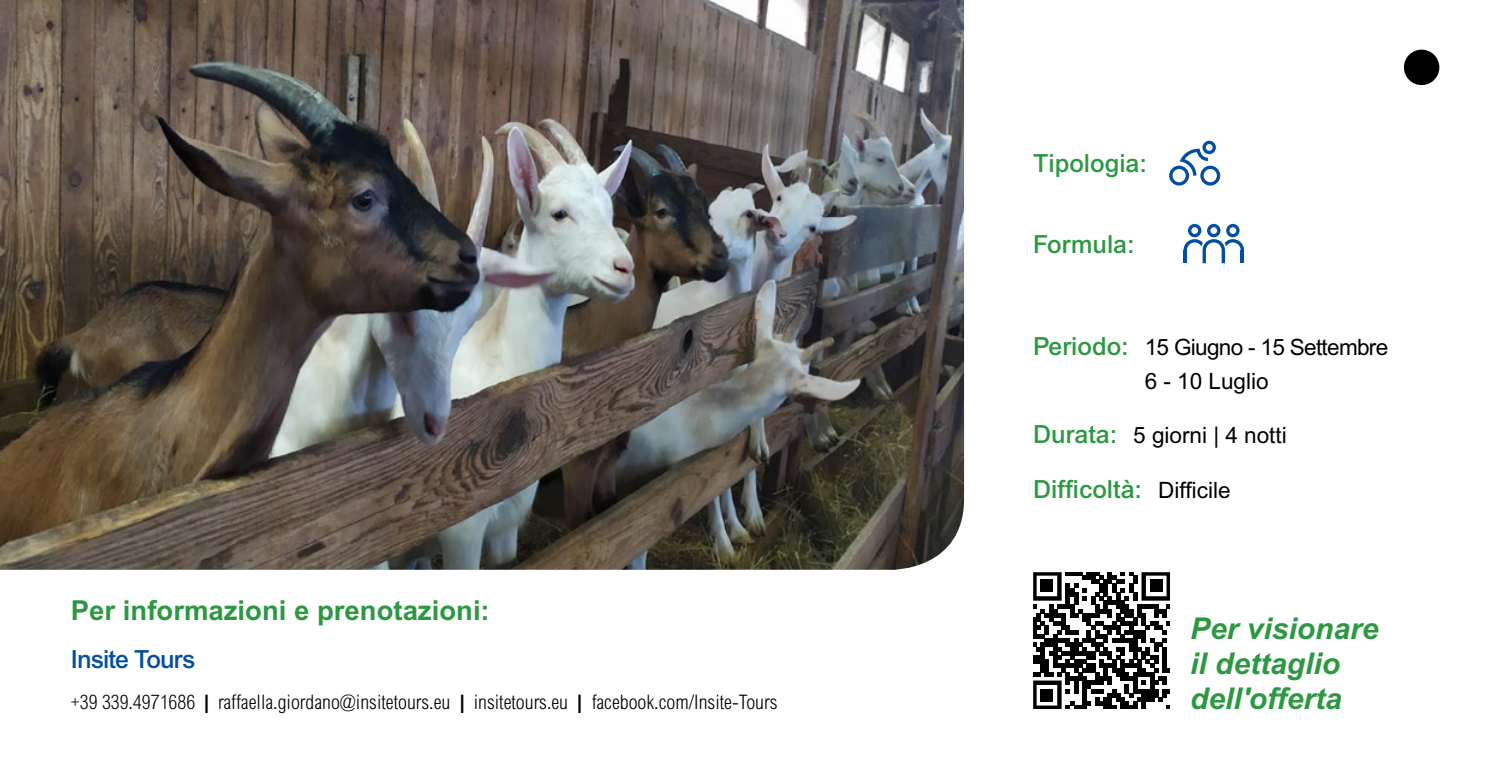
<style>
.page{position:relative;width:1489px;height:780px;background:#fff}
.page>*{position:absolute;margin:0;border:0;box-sizing:border-box;transform-origin:0 0}
.t1{font:italic 700 30px/35px "Arial MT Std";color:#2c9942}
.t2{font:700 27.5px "Arial MT Std";color:#2c9942}
.t3{font:500 25px "Arial MT Std";color:#2c9942}
.t4{font:500 25px "Arial MT Std";letter-spacing:-.035em;color:#034ea2}
.t5{font:22.5px/34px "Arial MT Std";letter-spacing:-.03em;color:#000}
.t6{font:22.5px "Arial MT Std";color:#000}
.t7{font:300 condensed 20px "Arial MT Std";color:#000}
.s1{font-weight:700}
</style>
<div class="page">
<svg style="left:1183px;top:224px;width:60px;height:39px"></svg>
<img style="left:0;top:0;width:964px;height:569px">
<svg style="left:1169px;top:141px;width:51px;height:44px"></svg>
<svg style="left:1033px;top:572px;width:136px;height:137px"></svg>
<div style="left:1040px;top:579px;width:13px;height:13px;background:#000"></div>
<div style="left:1149px;top:579px;width:13px;height:13px;background:#000"></div>
<div style="left:1040px;top:689px;width:13px;height:12px;background:#000"></div>
<div style="left:1403px;top:50px;width:36px;height:35px;background:#000;border-radius:50%"></div>
<h2 class="t2" style="left:71px;top:594px;width:420px">Per informazioni e prenotazioni:</h2>
<p class="t4" style="left:71px;top:644px;width:126px">Insite Tours</p>
<p class="t7" style="left:71px;top:690px;width:708px">+39 339.4971686 <span class="s1">|</span> raffaella.giordano@insitetours.eu <span class="s1">|</span> insitetours.eu <span class="s1">|</span> facebook.com/Insite-Tours</p>
<p class="t3" style="left:1033px;top:149px;width:115px">Tipologia:</p>
<p class="t3" style="left:1033px;top:229px;width:103px">Formula:</p>
<p class="t3" style="left:1033px;top:331px;width:97px">Periodo:</p>
<p class="t5" style="left:1144px;top:330px;width:245px">15 Giugno - 15 Settembre<br>6 - 10 Luglio</p>
<p class="t3" style="left:1033px;top:419px;width:86px">Durata:</p>
<p class="t3" style="left:1033px;top:475px;width:110px">Difficoltà:</p>
<p class="t6" style="left:1133px;top:422px;width:155px">5 giorni | 4 notti</p>
<p class="t6" style="left:1157px;top:477px;width:74px">Difficile</p>
<h1 class="t1" style="left:1189px;top:610px;width:190px">Per visionare il dettaglio dell'offerta</h1>
</div>
